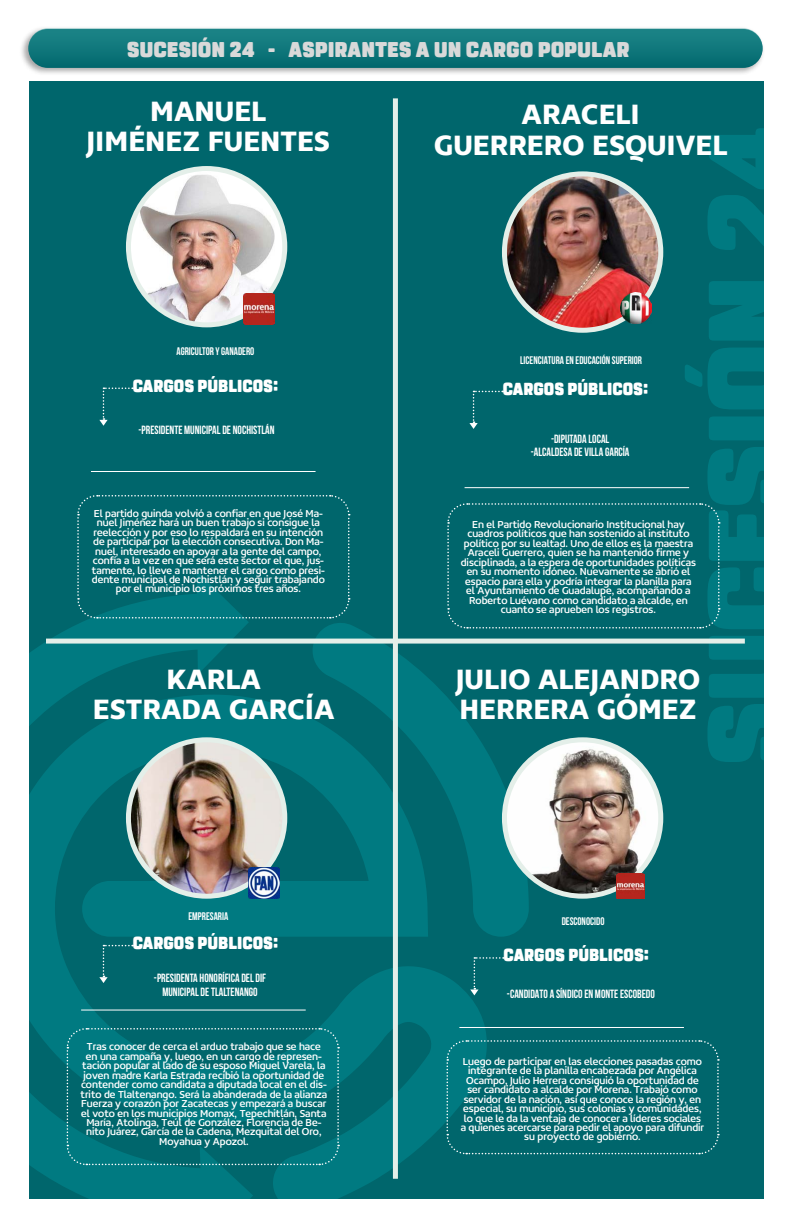
<style>
.page{position:relative;width:791px;height:1225px;background:#fff}
.page>*{position:absolute;margin:0;border:0;box-sizing:border-box;transform-origin:0 0}
.t1{font:700 30px/30px "Concord";color:#fff;text-align:center;scale:.94 1}
.t2{font:900 21.3px "Rohn Rounded";letter-spacing:-.005em;color:#d9d9d9}
.t3{font:900 17.4px "Rohn Rounded";color:#fff;scale:.94 1}
.t4{font:700 11.9px/13.3px "Bebas Neue";color:#fff;text-align:center;scale:.94 1}
.t5{font:11px/9.5px "Concord";color:#fff;text-align:center;scale:.94 1}
.t6{font:700 11px "Bebas Neue";color:#fff;scale:.94 1}
</style>
<div class="page">
<div style="left:30px;top:81px;width:734px;height:1117px;background:#00666c"></div>
<svg style="left:310px;top:619px;width:219px;height:317px"></svg>
<svg style="left:29px;top:571px;width:224px;height:123px"></svg>
<svg style="left:29px;top:694px;width:458px;height:505px;fill:#007a81"></svg>
<svg style="left:685px;top:128px;width:79px;height:634px;fill:#007379"></svg>
<div style="left:19px;top:26px;width:746px;height:50px;background:#000;opacity:.35"></div>
<svg style="left:28px;top:29px;width:735px;height:39px"></svg>
<div style="left:28px;top:28px;width:735px;height:39px;background:linear-gradient(to bottom,#1e8689,#03696f);border-radius:19px"></div>
<div style="left:46px;top:638px;width:699px;height:5px;background:#e4efe9"></div>
<div style="left:393px;top:98px;width:5px;height:1080px;background:#e4efe9"></div>
<hr style="left:91px;top:471px;width:224px;height:1px;background:#fff">
<hr style="left:464px;top:487px;width:225px;height:1px;background:#fff">
<hr style="left:459px;top:1027px;width:225px;height:1px;background:#fff">
<hr style="left:81px;top:1009px;width:225px;height:1px;background:#fff">
<svg style="left:76px;top:495px;width:274px;height:124px"></svg>
<svg style="left:66px;top:1027px;width:274px;height:139px"></svg>
<svg style="left:446px;top:1039px;width:273px;height:116px"></svg>
<svg style="left:446px;top:502px;width:274px;height:127px"></svg>
<svg style="left:99px;top:387px;width:34px;height:39px"></svg>
<svg style="left:469px;top:391px;width:34px;height:38px"></svg>
<svg style="left:99px;top:944px;width:34px;height:39px"></svg>
<svg style="left:470px;top:957px;width:34px;height:38px"></svg>
<img style="left:128px;top:168px;width:157px;height:157px;border-radius:78px">
<div style="left:126px;top:166px;width:161px;height:161px;border:5px solid #e4efe9;border-radius:50%"></div>
<img style="left:128px;top:740px;width:157px;height:156px;border-radius:78px">
<div style="left:126px;top:737px;width:161px;height:161px;border:5px solid #e4efe9;border-radius:50%"></div>
<img style="left:504px;top:174px;width:157px;height:156px;border-radius:78px">
<div style="left:502px;top:171px;width:161px;height:162px;border:5px solid #e4efe9;border-radius:50%"></div>
<img style="left:504px;top:740px;width:157px;height:156px;border-radius:78px">
<div style="left:502px;top:737px;width:161px;height:161px;border:5px solid #e4efe9;border-radius:50%"></div>
<img style="left:617px;top:873px;width:28px;height:25px">
<img style="left:244px;top:293px;width:31px;height:31px">
<img style="left:248px;top:867px;width:31px;height:31px">
<img style="left:620px;top:293px;width:32px;height:30px">
<h2 class="t2" style="left:127px;top:37px;width:504px">SUCESIÓN 24 - ASPIRANTES A UN CARGO POPULAR</h2>
<h1 class="t1" style="left:86px;top:95px;width:261px">MANUEL<br>JIMÉNEZ FUENTES</h1>
<p class="t6" style="left:177px;top:345px;width:84px">AGRICULTOR Y GANADERO</p>
<h1 class="t1" style="left:434px;top:99px;width:313px">ARACELI<br>GUERRERO ESQUIVEL</h1>
<p class="t6" style="left:520px;top:354px;width:131px">LICENCIATURA EN EDUCACIÓN SUPERIOR</p>
<h3 class="t3" style="left:133px;top:375px;width:156px">CARGOS PÚBLICOS:</h3>
<h3 class="t3" style="left:503px;top:379px;width:156px">CARGOS PÚBLICOS:</h3>
<p class="t4" style="left:139px;top:423px;width:146px">-PRESIDENTE MUNICIPAL DE NOCHISTLÁN</p>
<p class="t5" style="left:92px;top:508px;width:249px">El partido guinda volvió a confiar en que José Ma&shy;nuel Jiménez hará un buen trabajo si consigue la reelección y por eso lo respaldará en su intención de participar por la elección consecutiva. Don Ma&shy;nuel, interesado en apoyar a la gente del campo, confía a la vez en que será este sector el que, jus&shy;tamente, lo lleve a mantener el cargo como presi&shy;dente municipal de Nochistlán y seguir trabajando por el municipio los próximos tres años.</p>
<h1 class="t1" style="left:93px;top:663px;width:259px">KARLA<br>ESTRADA GARCÍA</h1>
<p class="t6" style="left:188px;top:910px;width:44px">EMPRESARIA</p>
<h3 class="t3" style="left:133px;top:933px;width:156px">CARGOS PÚBLICOS:</h3>
<p class="t4" style="left:154px;top:971px;width:121px">-PRESIDENTA HONORÍFICA DEL DIF<br>MUNICIPAL DE TLALTENANGO</p>
<p class="t5" style="left:81px;top:1041px;width:264px">Tras conocer de cerca el arduo trabajo que se hace en una campaña y, luego, en un cargo de represen&shy;tación popular al lado de su esposo Miguel Varela, la joven madre Karla Estrada recibió la oportunidad de contender como candidata a diputada local en el dis&shy;trito de Tlaltenango. Será la abanderada de la alianza Fuerza y corazón por Zacatecas y empezará a buscar el voto en los municipios Momax, Tepechitlán, Santa María, Atolinga, Teúl de González, Florencia de Be&shy;nito Juárez, García de la Cadena, Mezquital del Oro, Moyahua y Apozol.</p>
<p class="t4" style="left:531px;top:432px;width:106px">-DIPUTADA LOCAL -ALCALDESA DE VILLA GARCÍA</p>
<p class="t5" style="left:461px;top:519px;width:252px">En el Partido Revolucionario Institucional hay cuadros políticos que han sostenido al instituto político por su lealtad. Uno de ellos es la maestra Araceli Guerrero, quien se ha mantenido firme y disciplinada, a la espera de oportunidades políticas en su momento idóneo. Nuevamente se abrió el espacio para ella y podría integrar la planilla para el Ayuntamiento de Guadalupe, acompañando a Roberto Luévano como candidato a alcalde, en cuanto se aprueben los registros.</p>
<h1 class="t1" style="left:456px;top:663px;width:262px;text-align:left">JULIO ALEJANDRO<br>HERRERA GÓMEZ</h1>
<p class="t6" style="left:562px;top:915px;width:47px">DESCONOCIDO</p>
<h3 class="t3" style="left:503px;top:945px;width:156px">CARGOS PÚBLICOS:</h3>
<p class="t4" style="left:507px;top:987px;width:159px">-CANDIDATO A SÍNDICO EN MONTE ESCOBEDO</p>
<p class="t5" style="left:461px;top:1056px;width:260px">Luego de participar en las elecciones pasadas como integrante de la planilla encabezada por Angélica Ocampo, Julio Herrera consiguió la oportunidad de ser candidato a alcalde por Morena. Trabajó como servidor de la nación, así que conoce la región y, en especial, su municipio, sus colonias y comunidades, lo que le da la ventaja de conocer a líderes sociales a quienes acercarse para pedir el apoyo para difundir su proyecto de gobierno.</p>
</div>
